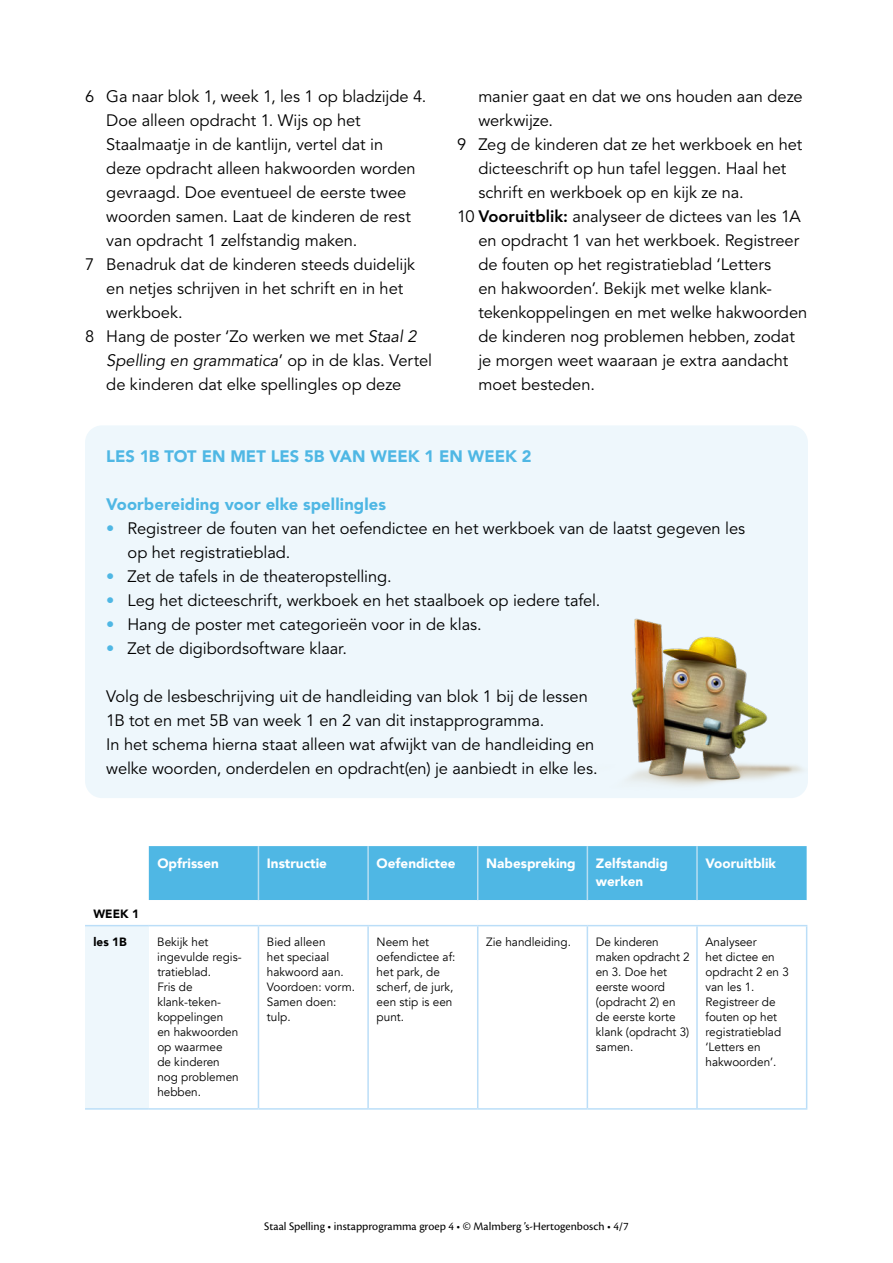
<style>
.page{position:relative;width:893px;height:1263px;background:#fff}
.page>*{position:absolute;margin:0;border:0;box-sizing:border-box;transform-origin:0 0}
.t1{font:16.5px/24px "Avenir LT Std";letter-spacing:-.005em;color:#000}
.t2{font:900 16.5px "Avenir LT Std";color:#4fb7e4}
.t3{font:italic 16.5px "Avenir LT Std";letter-spacing:-.005em;color:#000}
.t4{font:900 13.5px/18px "Avenir";color:#fff}
.t5{font:12px/15px "Avenir";color:#000}
.t6{font:12px "Cronos Pro";color:#000}
.t7{font:900 12px "Avenir";color:#000}
.s1{font-style:italic}
.s2{font-style:normal}
.s3{font-weight:800}
.s4{color:#4fb7e4}
</style>
<div class="page">
<div style="left:85px;top:425px;width:723px;height:373px;background:#eef7fc;border-radius:17px"></div>
<div style="left:149px;top:846px;width:658px;height:54px;background:#4fb7e4"></div>
<svg style="left:149px;top:900px;width:657px;height:208px"></svg>
<div style="left:85px;top:926px;width:64px;height:183px;background:#eef7fc"></div>
<hr style="left:258px;top:846px;width:1px;height:54px;background:#b7def2">
<hr style="left:367px;top:846px;width:2px;height:54px;background:#b7def2">
<hr style="left:477px;top:846px;width:1px;height:54px;background:#b7def2">
<hr style="left:587px;top:846px;width:1px;height:54px;background:#b7def2">
<hr style="left:696px;top:846px;width:2px;height:54px;background:#b7def2">
<hr style="left:149px;top:925px;width:109px;height:1px;background:#bbdef8">
<hr style="left:258px;top:925px;width:110px;height:1px;background:#bbdef8">
<hr style="left:258px;top:926px;width:1px;height:182px;background:#bbdef8">
<hr style="left:368px;top:925px;width:110px;height:1px;background:#bbdef8">
<hr style="left:367px;top:926px;width:2px;height:182px;background:#bbdef8">
<hr style="left:478px;top:925px;width:109px;height:1px;background:#bbdef8">
<hr style="left:477px;top:926px;width:1px;height:182px;background:#bbdef8">
<hr style="left:587px;top:925px;width:110px;height:1px;background:#bbdef8">
<hr style="left:587px;top:926px;width:1px;height:182px;background:#bbdef8">
<hr style="left:697px;top:925px;width:110px;height:1px;background:#bbdef8">
<hr style="left:696px;top:926px;width:2px;height:182px;background:#bbdef8">
<hr style="left:806px;top:926px;width:1px;height:182px;background:#bbdef8">
<hr style="left:258px;top:1108px;width:110px;height:2px;background:#bbdef8">
<hr style="left:368px;top:1108px;width:110px;height:2px;background:#bbdef8">
<hr style="left:478px;top:1108px;width:109px;height:2px;background:#bbdef8">
<hr style="left:587px;top:1108px;width:110px;height:2px;background:#bbdef8">
<hr style="left:697px;top:1108px;width:110px;height:2px;background:#bbdef8">
<hr style="left:149px;top:1108px;width:109px;height:2px;background:#bbdef8">
<hr style="left:85px;top:925px;width:64px;height:1px;background:#bbdef8">
<hr style="left:85px;top:1108px;width:64px;height:2px;background:#bbdef8">
<img style="left:629px;top:618px;width:174px;height:169px">
<p class="t1" style="left:85px;top:86px;width:343px">6 Ga naar blok 1, week 1, les 1 op bladzijde 4.</p>
<p class="t1" style="left:106px;top:110px;width:256px">Doe alleen opdracht 1. Wijs op het</p>
<p class="t1" style="left:106px;top:134px;width:278px">Staalmaatje in de kantlijn, vertel dat in</p>
<p class="t1" style="left:106px;top:158px;width:311px">deze opdracht alleen hakwoorden worden</p>
<p class="t1" style="left:106px;top:182px;width:302px">gevraagd. Doe eventueel de eerste twee</p>
<p class="t1" style="left:106px;top:206px;width:306px">woorden samen. Laat de kinderen de rest</p>
<p class="t1" style="left:106px;top:230px;width:253px">van opdracht 1 zelfstandig maken.</p>
<p class="t1" style="left:85px;top:254px;width:332px">7 Benadruk dat de kinderen steeds duidelijk</p>
<p class="t1" style="left:106px;top:278px;width:298px">en netjes schrijven in het schrift en in het</p>
<p class="t1" style="left:106px;top:302px;width:78px">werkboek.</p>
<p class="t1" style="left:85px;top:326px;width:333px">8 Hang de poster ‘Zo werken we met <span class="s1">Staal 2</span></p>
<p class="t3" style="left:106px;top:353px;width:327px">Spelling en grammatica<span class="s2">’ op in de klas. Vertel</span></p>
<p class="t1" style="left:106px;top:374px;width:297px">de kinderen dat elke spellingles op deze</p>
<p class="t1" style="left:478px;top:86px;width:326px">manier gaat en dat we ons houden aan deze</p>
<p class="t1" style="left:478px;top:110px;width:76px">werkwijze.</p>
<p class="t1" style="left:457px;top:134px;width:347px">9 Zeg de kinderen dat ze het werkboek en het</p>
<p class="t1" style="left:478px;top:158px;width:309px">dicteeschrift op hun tafel leggen. Haal het</p>
<p class="t1" style="left:478px;top:182px;width:267px">schrift en werkboek op en kijk ze na.</p>
<p class="t1" style="left:457px;top:206px;width:345px">10 <span class="s3">Vooruitblik:</span> analyseer de dictees van les 1A</p>
<p class="t1" style="left:478px;top:230px;width:322px">en opdracht 1 van het werkboek. Registreer</p>
<p class="t1" style="left:478px;top:254px;width:294px">de fouten op het registratieblad ‘Letters</p>
<p class="t1" style="left:478px;top:278px;width:295px">en hakwoorden’. Bekijk met welke klank-</p>
<p class="t1" style="left:478px;top:302px;width:331px">tekenkoppelingen en met welke hakwoorden</p>
<p class="t1" style="left:478px;top:326px;width:318px">de kinderen nog problemen hebben, zodat</p>
<p class="t1" style="left:478px;top:350px;width:311px">je morgen weet waaraan je extra aandacht</p>
<p class="t1" style="left:478px;top:374px;width:118px">moet besteden.</p>
<p class="t2" style="left:106px;top:450px;width:427px">LES 1B TOT EN MET LES 5B VAN WEEK 1 EN WEEK 2</p>
<p class="t2" style="left:106px;top:498px;width:281px">Voorbereiding voor elke spellingles</p>
<p class="t1" style="left:128px;top:518px;width:619px;text-indent:-21px"><span class="s4">•</span> Registreer de fouten van het oefendictee en het werkboek van de laatst gegeven les op het registratieblad.</p>
<p class="t1" style="left:106px;top:566px;width:287px"><span class="s4">•</span> Zet de tafels in de theateropstelling.</p>
<p class="t1" style="left:106px;top:590px;width:496px"><span class="s4">•</span> Leg het dicteeschrift, werkboek en het staalboek op iedere tafel.</p>
<p class="t1" style="left:106px;top:614px;width:377px"><span class="s4">•</span> Hang de poster met categorieën voor in de klas.</p>
<p class="t1" style="left:106px;top:638px;width:242px"><span class="s4">•</span> Zet de digibordsoftware klaar.</p>
<p class="t1" style="left:106px;top:686px;width:493px">Volg de lesbeschrijving uit de handleiding van blok 1 bij de lessen 1B tot en met 5B van week 1 en 2 van dit instapprogramma.<br>In het schema hierna staat alleen wat afwijkt van de handleiding en welke woorden, onderdelen en opdracht(en) je aanbiedt in elke les.</p>
<p class="t4" style="left:157px;top:855px;width:63px">Opfrissen</p>
<p class="t4" style="left:267px;top:855px;width:61px">Instructie</p>
<p class="t4" style="left:377px;top:855px;width:80px">Oefendictee</p>
<p class="t4" style="left:486px;top:855px;width:91px">Nabespreking</p>
<p class="t4" style="left:596px;top:855px;width:74px">Zelfstandig werken</p>
<p class="t4" style="left:705px;top:855px;width:72px">Vooruitblik</p>
<p class="t7" style="left:94px;top:908px;width:47px">WEEK 1</p>
<p class="t7" style="left:94px;top:937px;width:35px">les 1B</p>
<p class="t5" style="left:157px;top:936px;width:86px">Bekijk het ingevulde regis&shy;tratieblad.<br>Fris de klank-teken&shy;koppelingen<br>en hakwoorden op waarmee<br>de kinderen nog problemen hebben.</p>
<p class="t5" style="left:267px;top:936px;width:90px">Bied alleen<br>het speciaal hakwoord aan.<br>Voordoen: vorm.<br>Samen doen: tulp.</p>
<p class="t5" style="left:377px;top:936px;width:80px">Neem het oefendictee af: het park, de scherf, de jurk, een stip is een punt.</p>
<p class="t5" style="left:486px;top:936px;width:86px">Zie handleiding.</p>
<p class="t5" style="left:596px;top:936px;width:95px">De kinderen maken opdracht 2 en 3. Doe het eerste woord (opdracht 2) en de eerste korte klank (opdracht 3) samen.</p>
<p class="t5" style="left:705px;top:936px;width:85px">Analyseer<br>het dictee en opdracht 2 en 3 van les 1.<br>Registreer de fouten op het registratieblad ‘Letters en hakwoorden’.</p>
<p class="t6" style="left:264px;top:1221px;width:366px">Staal Spelling • instapprogramma groep 4 • © Malmberg ’s-Hertogenbosch • 4/7</p>
</div>
